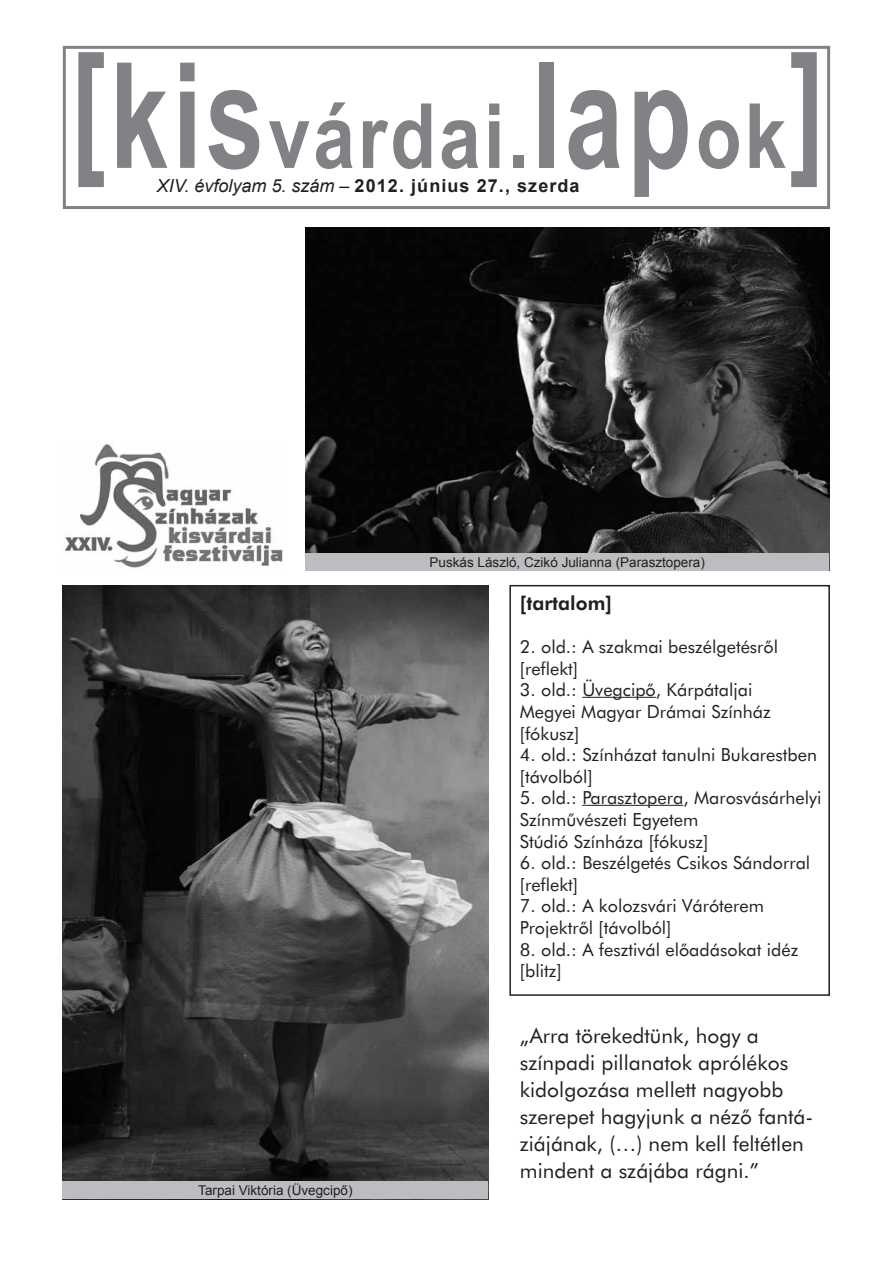
<style>
.page{position:relative;width:893px;height:1263px;background:#fff}
.page>*{position:absolute;margin:0;border:0;box-sizing:border-box;transform-origin:0 0}
.t1{font:700 90px "H Arial";letter-spacing:.04em;color:#808285;scale:.83 1}
.t2{font:21px/27px "Futura Bk HU Normal H";color:#231f20}
.t3{font:19.5px "Futura Hv HU Normal H";color:#231f20}
.t4{font:18px/21.6px "Futura Bk HU Normal H";color:#231f20}
.t5{font:700 18px "Arial";letter-spacing:.06em;color:#231f20}
.t6{font:13.5px "Arial";color:#231f20}
.s1{font-size:147px}
.s2{font-weight:400;font-style:italic}
</style>
<div class="page">
<div style="left:509px;top:585px;width:321px;height:411px;border:2px solid #231f20"></div>
<img style="left:64px;top:444px;width:219px;height:124px">
<div style="left:63px;top:46px;width:767px;height:163px;border:3px solid #808285"></div>
<hr style="left:582px;top:697px;width:74px;height:1px;background:#231f20">
<hr style="left:582px;top:805px;width:101px;height:1px;background:#231f20">
<img style="left:63px;top:586px;width:425px;height:595px">
<img style="left:305px;top:227px;width:524px;height:326px">
<div style="left:305px;top:553px;width:524px;height:18px;background:#bcbdc0"></div>
<div style="left:63px;top:1181px;width:425px;height:18px;background:#bcbdc0"></div>
<h1 class="t1" style="left:71px;top:87px;width:909px"><span class="s1">[kis</span>várdai.<span class="s1">lap</span>ok<span class="s1">]</span></h1>
<p class="t5" style="left:157px;top:173px;width:424px"><span class="s2">XIV. évfolyam 5. szám –</span> 2012. június 27., szerda</p>
<p class="t6" style="left:430px;top:553px;width:277px">Puskás László, Czikó Julianna (Parasztopera)</p>
<p class="t6" style="left:198px;top:1181px;width:156px">Tarpai Viktória (Üvegcipő)</p>
<p class="t3" style="left:520px;top:591px;width:94px">[tartalom]</p>
<p class="t4" style="left:520px;top:636px;width:260px">2. old.: A szakmai beszélgetésről [reflekt]</p>
<p class="t4" style="left:520px;top:679px;width:253px">3. old.: Üvegcipő, Kárpátaljai<br>Megyei Magyar Drámai Színház [fókusz]</p>
<p class="t4" style="left:520px;top:744px;width:299px">4. old.: Színházat tanulni Bukarestben [távolból]</p>
<p class="t4" style="left:520px;top:787px;width:303px">5. old.: Parasztopera, Marosvásárhelyi<br>Színművészeti Egyetem<br>Stúdió Színháza [fókusz]</p>
<p class="t4" style="left:520px;top:852px;width:292px">6. old.: Beszélgetés Csikos Sándorral [reflekt]</p>
<p class="t4" style="left:520px;top:895px;width:246px">7. old.: A kolozsvári Váróterem<br>Projektről [távolból]</p>
<p class="t4" style="left:520px;top:938px;width:280px">8. old.: A fesztivál előadásokat idéz [blitz]</p>
<p class="t2" style="left:520px;top:1021px;width:295px">„Arra törekedtünk, hogy a színpadi pillanatok aprólékos kidolgozása mellett nagyobb szerepet hagyjunk a néző fantá&shy;ziájának, (…) nem kell feltétlen mindent a szájába rágni.”</p>
</div>
